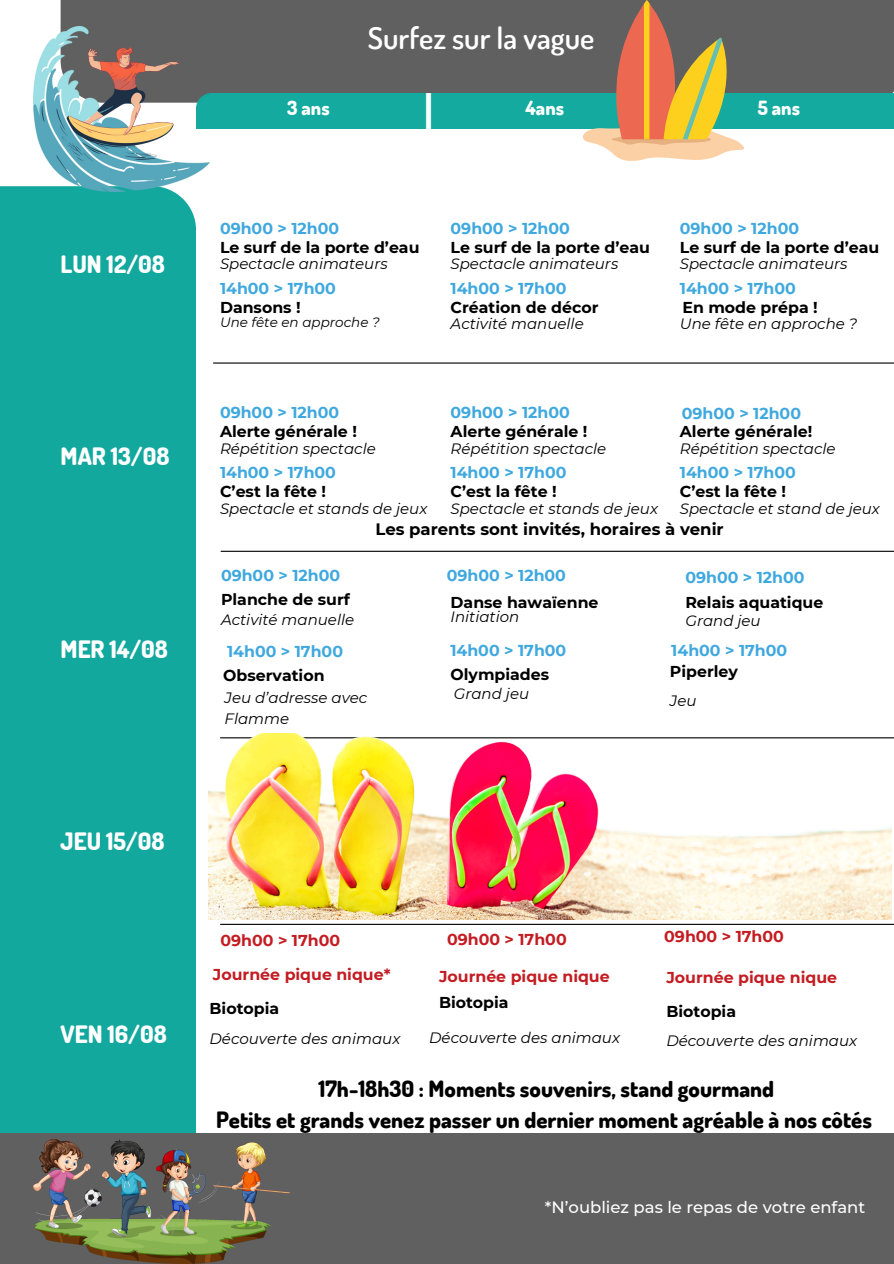
<style>
.page{position:relative;width:894px;height:1264px;background:#fff}
.page>*{position:absolute;margin:0;border:0;box-sizing:border-box;transform-origin:0 0}
.t1{font:600 30px "Dosis";color:#fff}
.t2{font:800 24px "Dosis";color:#fff}
.t3{font:800 22.5px/31.5px "Dosis";color:#000;text-align:center}
.t4{font:800 19.5px "Dosis";color:#fff}
.t5{font:700 16.5px "Montserrat";color:#000}
.t6{font:500 16.5px "Montserrat";color:#fff}
.t7{font:700 15.75px "Montserrat";color:#000}
.t8{font:700 15.75px "Montserrat";color:#3fa8de}
.t9{font:700 15.75px "Montserrat";color:#c31c22}
.t10{font:italic 15px/20.2px "Montserrat";color:#000}
.t11{font:italic 13.5px "Montserrat";color:#000}
</style>
<div class="page">
<div style="left:61px;top:0;width:832px;height:103px;background:#606060"></div>
<div style="left:209px;top:94px;width:684px;height:35px;background:#14aa9f"></div>
<div style="left:0;top:186px;width:196px;height:946px;background:#13a89e"></div>
<div style="left:0;top:1132px;width:893px;height:131px;background:#606060"></div>
<hr style="left:213px;top:362px;width:680px;height:1px;background:#000">
<hr style="left:221px;top:550px;width:672px;height:2px;background:#000">
<hr style="left:220px;top:737px;width:673px;height:1px;background:#000">
<hr style="left:220px;top:923px;width:673px;height:1px;background:#000">
<img style="left:34px;top:1139px;width:255px;height:124px">
<img style="left:34px;top:26px;width:175px;height:165px">
<svg style="left:576px;top:0;width:171px;height:161px"></svg>
<img style="left:208px;top:733px;width:683px;height:186px">
<h4 class="t1" style="left:367px;top:18px;width:228px">Surfez sur la vague</h4>
<h5 class="t4" style="left:287px;top:95px;width:44px">3 ans</h5>
<h5 class="t4" style="left:525px;top:95px;width:40px">4ans</h5>
<h5 class="t4" style="left:757px;top:95px;width:44px">5 ans</h5>
<h2 class="t8" style="left:220px;top:218px;width:121px">09h00 &gt; 12h00</h2>
<h5 class="t8" style="left:450px;top:218px;width:121px">09h00 &gt; 12h00</h5>
<h5 class="t8" style="left:679px;top:218px;width:121px">09h00 &gt; 12h00</h5>
<h4 class="t2" style="left:61px;top:248px;width:106px">LUN 12/08</h4>
<h5 class="t7" style="left:220px;top:238px;width:201px">Le surf de la porte d’eau</h5>
<h6 class="t7" style="left:450px;top:238px;width:201px">Le surf de la porte d’eau</h6>
<h6 class="t7" style="left:679px;top:238px;width:201px">Le surf de la porte d’eau</h6>
<h5 class="t10" style="left:220px;top:254px;width:169px">Spectacle animateurs</h5>
<h5 class="t10" style="left:450px;top:254px;width:169px">Spectacle animateurs</h5>
<h5 class="t10" style="left:679px;top:254px;width:169px">Spectacle animateurs</h5>
<h5 class="t8" style="left:220px;top:278px;width:117px">14h00 &gt; 17h00</h5>
<h5 class="t8" style="left:450px;top:278px;width:117px">14h00 &gt; 17h00</h5>
<h5 class="t8" style="left:679px;top:278px;width:117px">14h00 &gt; 17h00</h5>
<h6 class="t7" style="left:220px;top:298px;width:82px">Dansons !</h6>
<h5 class="t7" style="left:450px;top:298px;width:149px">Création de décor</h5>
<h6 class="t7" style="left:682px;top:298px;width:137px">En mode prépa !</h6>
<h5 class="t11" style="left:220px;top:314px;width:161px">Une fête en approche ?</h5>
<h5 class="t10" style="left:450px;top:314px;width:135px">Activité manuelle</h5>
<p class="t10" style="left:679px;top:314px;width:179px">Une fête en approche ?</p>
<h6 class="t8" style="left:220px;top:402px;width:121px">09h00 &gt; 12h00</h6>
<h6 class="t8" style="left:450px;top:402px;width:121px">09h00 &gt; 12h00</h6>
<h5 class="t8" style="left:681px;top:404px;width:121px">09h00 &gt; 12h00</h5>
<h4 class="t2" style="left:61px;top:440px;width:110px">MAR 13/08</h4>
<h5 class="t7" style="left:220px;top:422px;width:138px">Alerte générale !</h5>
<h5 class="t7" style="left:450px;top:422px;width:138px">Alerte générale !</h5>
<h6 class="t7" style="left:679px;top:422px;width:134px">Alerte générale!</h6>
<h5 class="t10" style="left:220px;top:438px;width:157px">Répétition spectacle</h5>
<h5 class="t10" style="left:450px;top:438px;width:157px">Répétition spectacle</h5>
<h5 class="t10" style="left:679px;top:438px;width:157px">Répétition spectacle</h5>
<h5 class="t8" style="left:220px;top:462px;width:117px">14h00 &gt; 17h00</h5>
<h5 class="t8" style="left:450px;top:462px;width:117px">14h00 &gt; 17h00</h5>
<h5 class="t8" style="left:679px;top:462px;width:117px">14h00 &gt; 17h00</h5>
<h6 class="t7" style="left:220px;top:482px;width:108px">C’est la fête !</h6>
<h6 class="t7" style="left:450px;top:482px;width:108px">C’est la fête !</h6>
<h5 class="t7" style="left:679px;top:482px;width:108px">C’est la fête !</h5>
<h5 class="t10" style="left:220px;top:498px;width:209px">Spectacle et stands de jeux</h5>
<h5 class="t10" style="left:450px;top:498px;width:209px">Spectacle et stands de jeux</h5>
<h6 class="t10" style="left:679px;top:498px;width:201px">Spectacle et stand de jeux</h6>
<p class="t5" style="left:375px;top:518px;width:350px">Les parents sont invités, horaires à venir</p>
<h5 class="t8" style="left:221px;top:566px;width:121px">09h00 &gt; 12h00</h5>
<h6 class="t8" style="left:446px;top:566px;width:121px">09h00 &gt; 12h00</h6>
<h6 class="t8" style="left:685px;top:567px;width:121px">09h00 &gt; 12h00</h6>
<h5 class="t7" style="left:221px;top:590px;width:130px">Planche de surf</h5>
<h5 class="t7" style="left:450px;top:592px;width:149px">Danse hawaïenne</h5>
<h5 class="t7" style="left:685px;top:592px;width:139px">Relais aquatique</h5>
<h6 class="t10" style="left:221px;top:609px;width:135px">Activité manuelle</h6>
<p class="t10" style="left:450px;top:606px;width:70px">Initiation</p>
<h5 class="t10" style="left:685px;top:610px;width:77px">Grand jeu</h5>
<h2 class="t2" style="left:61px;top:633px;width:109px">MER 14/08</h2>
<h6 class="t8" style="left:227px;top:641px;width:117px">14h00 &gt; 17h00</h6>
<h5 class="t8" style="left:450px;top:640px;width:117px">14h00 &gt; 17h00</h5>
<h5 class="t8" style="left:671px;top:640px;width:117px">14h00 &gt; 17h00</h5>
<h5 class="t7" style="left:223px;top:665px;width:103px">Observation</h5>
<h6 class="t7" style="left:450px;top:664px;width:100px">Olympiades</h6>
<h6 class="t7" style="left:669px;top:662px;width:69px">Piperley</h6>
<h5 class="t10" style="left:224px;top:687px;width:144px">Jeu d’adresse avec<br>Flamme</h5>
<h5 class="t10" style="left:453px;top:684px;width:77px">Grand jeu</h5>
<h5 class="t10" style="left:669px;top:690px;width:28px">Jeu</h5>
<h2 class="t2" style="left:61px;top:825px;width:105px">JEU 15/08</h2>
<h2 class="t2" style="left:61px;top:1018px;width:108px">VEN 16/08</h2>
<h6 class="t9" style="left:220px;top:930px;width:121px">09h00 &gt; 17h00</h6>
<h6 class="t9" style="left:447px;top:929px;width:121px">09h00 &gt; 17h00</h6>
<h5 class="t9" style="left:664px;top:927px;width:121px">09h00 &gt; 17h00</h5>
<h5 class="t9" style="left:213px;top:964px;width:179px">Journée pique nique*</h5>
<h5 class="t9" style="left:439px;top:966px;width:172px">Journée pique nique</h5>
<h5 class="t9" style="left:666px;top:968px;width:172px">Journée pique nique</h5>
<h5 class="t7" style="left:439px;top:992px;width:71px">Biotopia</h5>
<h6 class="t7" style="left:209px;top:998px;width:71px">Biotopia</h6>
<h5 class="t7" style="left:666px;top:1002px;width:71px">Biotopia</h5>
<h6 class="t10" style="left:429px;top:1027px;width:192px">Découverte des animaux</h6>
<h5 class="t10" style="left:209px;top:1028px;width:192px">Découverte des animaux</h5>
<h5 class="t10" style="left:666px;top:1030px;width:192px">Découverte des animaux</h5>
<h3 class="t3" style="left:216px;top:1072px;width:657px">17h-18h30 : Moments souvenirs, stand gourmand<br>Petits et grands venez passer un dernier moment agréable à nos côtés</h3>
<h2 class="t6" style="left:544px;top:1196px;width:322px">*N’oubliez pas le repas de votre enfant</h2>
</div>
